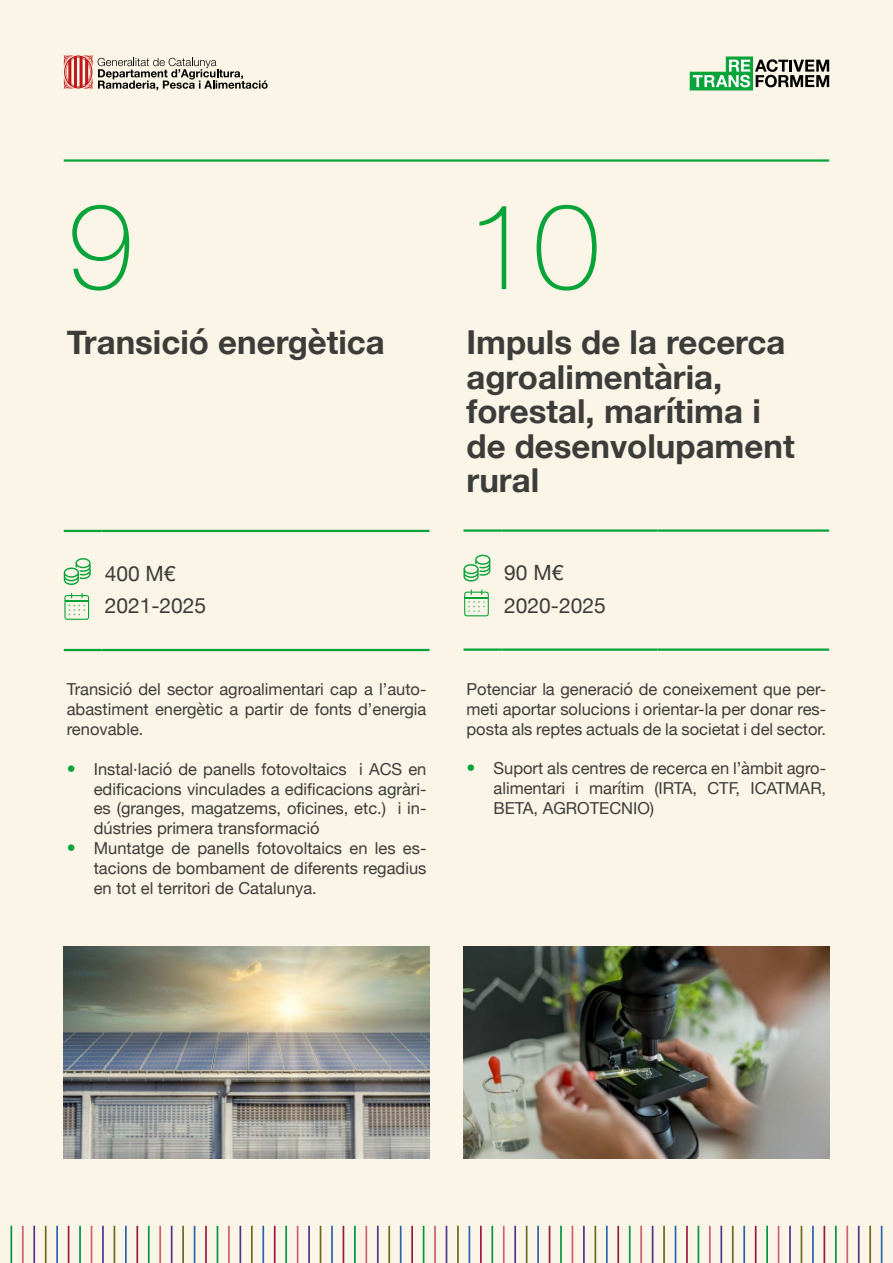
<style>
.page{position:relative;width:893px;height:1263px;background:#faf5e6}
.page>*{position:absolute;margin:0;border:0;box-sizing:border-box;transform-origin:0 0}
.t1{font:100 120px "Helvetica Neue";color:#08a339}
.t2{font:700 33px/34.5px "Helvetica Neue";color:#3c3c3b}
.t3{font:21px/32.5px "Helvetica Neue";color:#3c3c3b}
.t4{font:16.5px/19.8px "Helvetica Neue";color:#3c3c3b;text-align:justify}
</style>
<div class="page">
<hr style="left:148px;top:1226px;width:2px;height:37px;background:#009641">
<hr style="left:159px;top:1226px;width:2px;height:37px;background:#cd5f6e">
<hr style="left:171px;top:1226px;width:1px;height:37px;background:#4c358b">
<hr style="left:182px;top:1226px;width:2px;height:37px;background:#6e671e">
<hr style="left:194px;top:1226px;width:1px;height:37px;background:#2a62ac">
<hr style="left:205px;top:1226px;width:2px;height:37px;background:#9b193e">
<hr style="left:10px;top:1226px;width:2px;height:37px;background:#009641">
<hr style="left:22px;top:1226px;width:2px;height:37px;background:#cd5f6e">
<hr style="left:33px;top:1226px;width:2px;height:37px;background:#4c358b">
<hr style="left:45px;top:1226px;width:2px;height:37px;background:#6e671e">
<hr style="left:56px;top:1226px;width:2px;height:37px;background:#2a62ac">
<hr style="left:68px;top:1226px;width:1px;height:37px;background:#9b193e">
<hr style="left:79px;top:1226px;width:2px;height:37px;background:#009641">
<hr style="left:91px;top:1226px;width:1px;height:37px;background:#cd5f6e">
<hr style="left:102px;top:1226px;width:2px;height:37px;background:#4c358b">
<hr style="left:114px;top:1226px;width:1px;height:37px;background:#6e671e">
<hr style="left:125px;top:1226px;width:2px;height:37px;background:#2a62ac">
<hr style="left:136px;top:1226px;width:2px;height:37px;background:#9b193e">
<hr style="left:217px;top:1226px;width:1px;height:37px;background:#009641">
<hr style="left:766px;top:1226px;width:2px;height:37px;background:#009641">
<hr style="left:778px;top:1226px;width:1px;height:37px;background:#cd5f6e">
<hr style="left:789px;top:1226px;width:2px;height:37px;background:#4c358b">
<hr style="left:801px;top:1226px;width:1px;height:37px;background:#6e671e">
<hr style="left:812px;top:1226px;width:2px;height:37px;background:#2a62ac">
<hr style="left:823px;top:1226px;width:2px;height:37px;background:#9b193e">
<hr style="left:354px;top:1226px;width:2px;height:37px;background:#009641">
<hr style="left:365px;top:1226px;width:2px;height:37px;background:#cd5f6e">
<hr style="left:377px;top:1226px;width:2px;height:37px;background:#4c358b">
<hr style="left:388px;top:1226px;width:2px;height:37px;background:#6e671e">
<hr style="left:400px;top:1226px;width:2px;height:37px;background:#2a62ac">
<hr style="left:228px;top:1226px;width:2px;height:37px;background:#cd5f6e">
<hr style="left:240px;top:1226px;width:1px;height:37px;background:#4c358b">
<hr style="left:251px;top:1226px;width:2px;height:37px;background:#6e671e">
<hr style="left:262px;top:1226px;width:2px;height:37px;background:#2a62ac">
<hr style="left:274px;top:1226px;width:2px;height:37px;background:#9b193e">
<hr style="left:285px;top:1226px;width:2px;height:37px;background:#009641">
<hr style="left:297px;top:1226px;width:1px;height:37px;background:#cd5f6e">
<hr style="left:308px;top:1226px;width:2px;height:37px;background:#4c358b">
<hr style="left:320px;top:1226px;width:1px;height:37px;background:#6e671e">
<hr style="left:331px;top:1226px;width:2px;height:37px;background:#2a62ac">
<hr style="left:343px;top:1226px;width:1px;height:37px;background:#9b193e">
<hr style="left:423px;top:1226px;width:1px;height:37px;background:#009641">
<hr style="left:434px;top:1226px;width:2px;height:37px;background:#cd5f6e">
<hr style="left:446px;top:1226px;width:1px;height:37px;background:#4c358b">
<hr style="left:457px;top:1226px;width:2px;height:37px;background:#6e671e">
<hr style="left:469px;top:1226px;width:1px;height:37px;background:#2a62ac">
<hr style="left:480px;top:1226px;width:2px;height:37px;background:#9b193e">
<hr style="left:491px;top:1226px;width:2px;height:37px;background:#009641">
<hr style="left:503px;top:1226px;width:2px;height:37px;background:#cd5f6e">
<hr style="left:514px;top:1226px;width:2px;height:37px;background:#4c358b">
<hr style="left:526px;top:1226px;width:1px;height:37px;background:#6e671e">
<hr style="left:537px;top:1226px;width:2px;height:37px;background:#2a62ac">
<hr style="left:549px;top:1226px;width:1px;height:37px;background:#9b193e">
<hr style="left:560px;top:1226px;width:2px;height:37px;background:#009641">
<hr style="left:572px;top:1226px;width:1px;height:37px;background:#cd5f6e">
<hr style="left:583px;top:1226px;width:2px;height:37px;background:#4c358b">
<hr style="left:594px;top:1226px;width:2px;height:37px;background:#6e671e">
<hr style="left:606px;top:1226px;width:2px;height:37px;background:#2a62ac">
<hr style="left:617px;top:1226px;width:2px;height:37px;background:#9b193e">
<hr style="left:629px;top:1226px;width:2px;height:37px;background:#009641">
<hr style="left:640px;top:1226px;width:2px;height:37px;background:#cd5f6e">
<hr style="left:652px;top:1226px;width:1px;height:37px;background:#4c358b">
<hr style="left:663px;top:1226px;width:2px;height:37px;background:#6e671e">
<hr style="left:675px;top:1226px;width:1px;height:37px;background:#2a62ac">
<hr style="left:686px;top:1226px;width:2px;height:37px;background:#9b193e">
<hr style="left:698px;top:1226px;width:1px;height:37px;background:#009641">
<hr style="left:709px;top:1226px;width:2px;height:37px;background:#cd5f6e">
<hr style="left:720px;top:1226px;width:2px;height:37px;background:#4c358b">
<hr style="left:732px;top:1226px;width:2px;height:37px;background:#6e671e">
<hr style="left:743px;top:1226px;width:2px;height:37px;background:#2a62ac">
<hr style="left:755px;top:1226px;width:1px;height:37px;background:#9b193e">
<hr style="left:835px;top:1226px;width:2px;height:37px;background:#009641">
<hr style="left:846px;top:1226px;width:2px;height:37px;background:#cd5f6e">
<hr style="left:858px;top:1226px;width:2px;height:37px;background:#4c358b">
<hr style="left:869px;top:1226px;width:2px;height:37px;background:#6e671e">
<hr style="left:881px;top:1226px;width:1px;height:37px;background:#2a62ac">
<hr style="left:411px;top:1226px;width:2px;height:37px;background:#9b193e">
<svg style="left:64px;top:55px;width:204px;height:35px"></svg>
<svg style="left:690px;top:56px;width:139px;height:34px"></svg>
<hr style="left:64px;top:159px;width:765px;height:3px;background:#08a339">
<img style="left:64px;top:946px;width:365px;height:213px">
<img style="left:463px;top:946px;width:366px;height:213px">
<hr style="left:64px;top:530px;width:38px;height:2px;background:#08a339">
<hr style="left:102px;top:530px;width:156px;height:2px;background:#08a339">
<hr style="left:258px;top:530px;width:171px;height:2px;background:#08a339">
<hr style="left:64px;top:649px;width:38px;height:2px;background:#08a339">
<hr style="left:102px;top:649px;width:156px;height:2px;background:#08a339">
<hr style="left:258px;top:649px;width:171px;height:2px;background:#08a339">
<hr style="left:463px;top:529px;width:38px;height:3px;background:#08a339">
<hr style="left:501px;top:529px;width:156px;height:3px;background:#08a339">
<hr style="left:657px;top:529px;width:172px;height:3px;background:#08a339">
<hr style="left:463px;top:648px;width:38px;height:3px;background:#08a339">
<hr style="left:501px;top:648px;width:156px;height:3px;background:#08a339">
<hr style="left:657px;top:648px;width:172px;height:3px;background:#08a339">
<svg style="left:64px;top:593px;width:25px;height:27px"></svg>
<svg style="left:464px;top:589px;width:25px;height:27px"></svg>
<svg style="left:64px;top:558px;width:27px;height:27px"></svg>
<svg style="left:463px;top:555px;width:27px;height:26px"></svg>
<h1 class="t1" style="left:67px;top:155px;width:68px">9</h1>
<h2 class="t2" style="left:67px;top:326px;width:319px">Transició energètica</h2>
<p class="t3" style="left:105px;top:558px;width:103px">400 M€<br>2021-2025</p>
<p class="t4" style="left:67px;top:681px;width:361px">Transició del sector agroalimentari cap a l’auto&shy;abastiment energètic a partir de fonts d’energia renovable.</p>
<p class="t4" style="left:94px;top:760px;width:334px;text-align:left">Instal·lació de panells fotovoltaics i ACS en edificacions vinculades a edificacions agràri&shy;es (granges, magatzems, oficines, etc.) i in&shy;dústries primera transformació<br>Muntatge de panells fotovoltaics en les es&shy;tacions de bombament de diferents regadius en tot el territori de Catalunya.</p>
<h1 class="t1" style="left:466px;top:155px;width:135px">10</h1>
<h2 class="t2" style="left:466px;top:326px;width:330px">Impuls de la recerca agroalimentària, forestal, marítima i de desenvolupament rural</h2>
<p class="t3" style="left:504px;top:558px;width:103px">90 M€<br>2020-2025</p>
<p class="t4" style="left:466px;top:680px;width:361px">Potenciar la generació de coneixement que per&shy;meti aportar solucions i orientar-la per donar res&shy;posta als reptes actuals de la societat i del sector.</p>
<p class="t4" style="left:493px;top:759px;width:334px">Suport als centres de recerca en l’àmbit agro&shy;alimentari i marítim (IRTA, CTF, ICATMAR, BETA, AGROTECNIO)</p>
</div>
